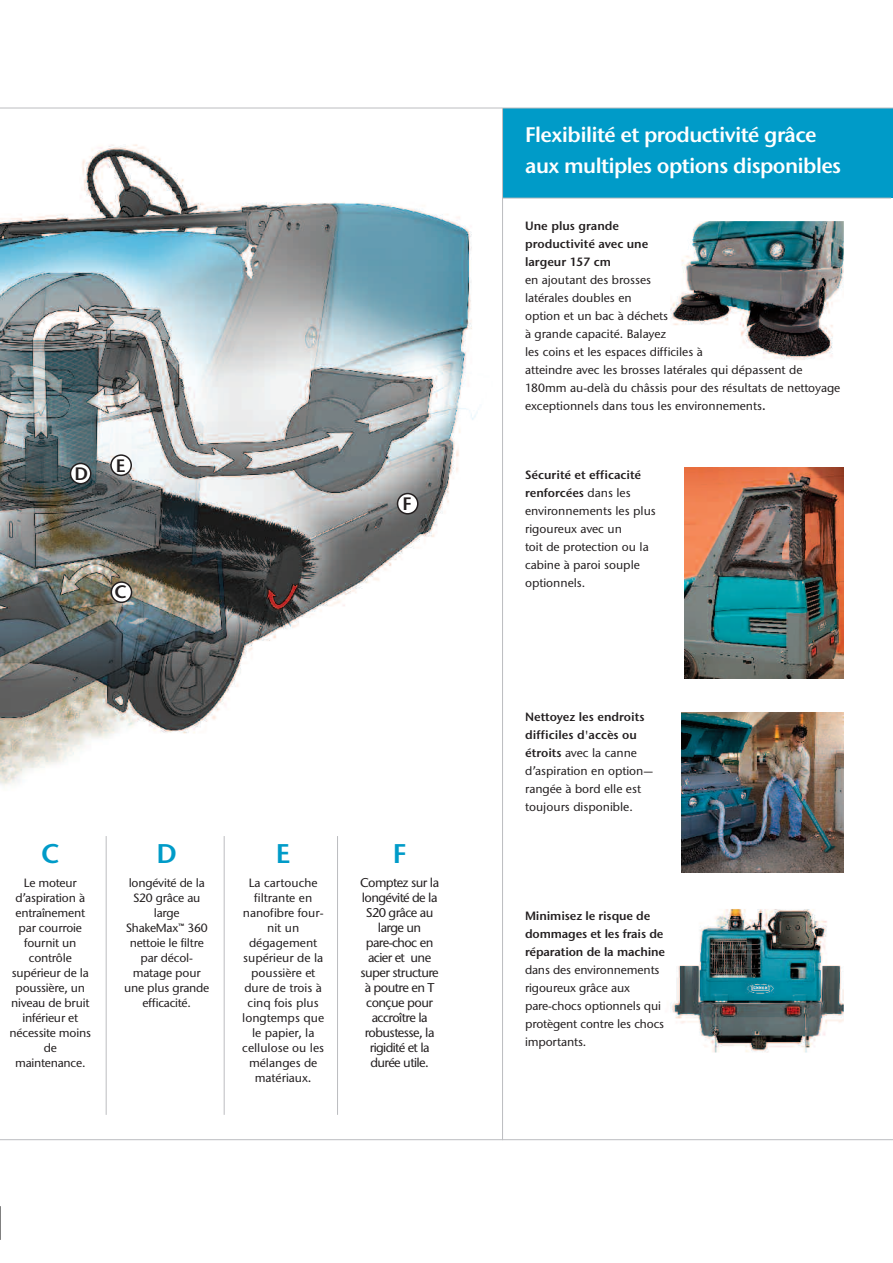
<style>
.page{position:relative;width:893px;height:1263px;background:#fff}
.page>*{position:absolute;margin:0;border:0;box-sizing:border-box;transform-origin:0 0}
.t1{font:27px "Stone Sans ITC Semi";color:#009bc8}
.t2{font:21px/31.5px "Stone Sans ITC Semi";letter-spacing:-.03em;color:#fff}
.t3{font:18px "Stone Sans ITC Semi";color:#231f20}
.t4{font:500 12.75px/15px "Stone Sans ITC";letter-spacing:-.045em;color:#231f20;text-align:center}
.t5{font:500 12px/15px "Stone Sans ITC";color:#231f20}
.t6{font:12px/18px "Stone Sans ITC Semi";color:#231f20}
.s1{font-size:12.75px}
.s2{font-family:"Stone Sans ITC Semi";font-weight:400}
.s3{font-family:"Stone Sans ITC";font-weight:500}
</style>
<div class="page">
<img style="left:0;top:144px;width:478px;height:642px">
<svg style="left:70px;top:463px;width:21px;height:21px"></svg>
<svg style="left:110px;top:454px;width:22px;height:22px"></svg>
<svg style="left:397px;top:493px;width:21px;height:22px"></svg>
<div style="left:503px;top:108px;width:390px;height:90px;background:#009bc8"></div>
<hr style="left:502px;top:108px;width:1px;height:1032px;background:#bcbdc0">
<hr style="left:0;top:1206px;width:1px;height:34px;background:#000">
<hr style="left:0;top:108px;width:893px;height:1px;background:#bcbdc0">
<hr style="left:224px;top:836px;width:1px;height:279px;background:#bcbdc0">
<hr style="left:106px;top:836px;width:1px;height:279px;background:#bcbdc0">
<hr style="left:337px;top:836px;width:1px;height:279px;background:#bcbdc0">
<svg style="left:111px;top:581px;width:21px;height:22px"></svg>
<hr style="left:0;top:1139px;width:893px;height:1px;background:#bcbdc0">
<img style="left:670px;top:221px;width:174px;height:139px">
<img style="left:670px;top:909px;width:174px;height:143px">
<img style="left:681px;top:712px;width:163px;height:161px">
<img style="left:684px;top:467px;width:160px;height:211px">
<hr style="left:503px;top:198px;width:388px;height:1px;background:#bcbdc0">
<h3 class="t3" style="left:74px;top:463px;width:15px">D</h3>
<h3 class="t3" style="left:116px;top:455px;width:11px">E</h3>
<h3 class="t3" style="left:115px;top:582px;width:14px">C</h3>
<h3 class="t3" style="left:402px;top:493px;width:11px">F</h3>
<h1 class="t1" style="left:41px;top:838px;width:20px">C</h1>
<p class="t5" style="left:10px;top:877px;width:83px;text-align:center">Le moteur d’aspiration à entraînement par courroie fournit un contrôle supérieur de la poussière, un niveau de bruit inférieur et nécessite moins de maintenance.</p>
<h1 class="t1" style="left:157px;top:838px;width:22px">D</h1>
<p class="t5" style="left:124px;top:877px;width:87px;text-align:center">longévité de la<br>S20 grâce au large<br>ShakeMax™ 360 nettoie le filtre par décol&shy;matage pour une plus grande efficacité.</p>
<h1 class="t1" style="left:276px;top:838px;width:16px">E</h1>
<p class="t5" style="left:242px;top:877px;width:83px;text-align:center">La cartouche filtrante en nanofibre four&shy;nit un dégagement supérieur de la poussière et dure de trois à cinq fois plus longtemps que le papier, la cellulose ou les mélanges de matériaux<span class="s1">.</span></p>
<h1 class="t1" style="left:393px;top:838px;width:15px">F</h1>
<p class="t4" style="left:360px;top:877px;width:81px">Comptez sur la longévité de la<br>S20 grâce au large un pare-choc en acier et une super structure à poutre en T conçue pour accroître la robustesse, la rigidité et la durée utile.</p>
<h2 class="t2" style="left:525px;top:119px;width:318px">Flexibilité et productivité grâce aux multiples options disponibles</h2>
<p class="t6" style="left:525px;top:217px;width:125px">Une plus grande productivité avec une largeur 157 cm</p>
<p class="t5" style="left:525px;top:272px;width:317px;line-height:18px">en ajoutant des brosses<br>latérales doubles en<br>option et un bac à déchets<br>à grande capacité. Balayez<br>les coins et les espaces difficiles à<br>atteindre avec les brosses latérales qui dépassent de 180mm au-delà du châssis pour des résultats de nettoyage exceptionnels dans tous les environnements<span class="s2">.</span></p>
<p class="t6" style="left:525px;top:465px;width:118px">Sécurité et efficacité renforcées <span class="s3">dans les</span></p>
<p class="t5" style="left:525px;top:503px;width:132px;line-height:18px">environnements les plus rigoureux avec un<br>toit de protection ou la cabine à paroi souple optionnels.</p>
<p class="t6" style="left:525px;top:708px;width:121px">Nettoyez les endroits difficiles d'accès ou</p>
<p class="t5" style="left:525px;top:745px;width:130px;line-height:18px"><span class="s2">étroits</span> avec la canne d’aspiration en option— rangée à bord elle est toujours disponible.</p>
<p class="t6" style="left:525px;top:907px;width:142px">Minimisez le risque de dommages et les frais de réparation de la machine</p>
<p class="t5" style="left:525px;top:962px;width:141px;line-height:18px">dans des environnements rigoureux grâce aux pare-chocs optionnels qui protègent contre les chocs importants.</p>
</div>
